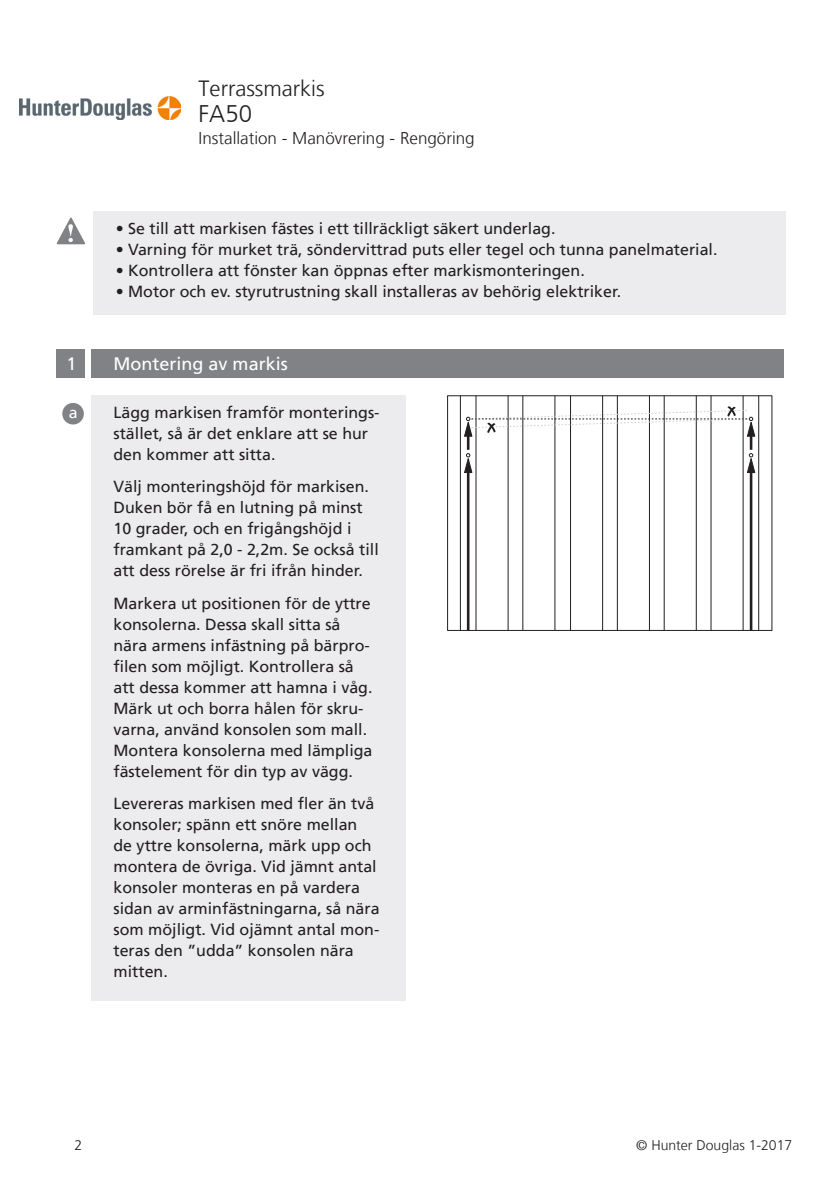
<style>
.page{position:relative;width:840px;height:1191px;background:#fff}
.page>*{position:absolute;margin:0;border:0;box-sizing:border-box;transform-origin:0 0}
.t1{font:300 24px "Frutiger LT";color:#231f20}
.t2{font:300 22px "Frutiger LT";color:#231f20}
.Styckeformat_rubrik{font:18px "Frutiger LT";color:#fff}
.t3{font:300 17px "Frutiger LT";color:#231f20}
.Styckeformat_text{font:16px/21px "Frutiger LT";color:#231f20}
.Styckeformat_punktli{font:16px "Frutiger LT";color:#231f20}
.t4{font:16px "Frutiger LT";color:#fff}
.t5{font:300 14px "Frutiger LT";color:#231f20}
</style>
<div class="page">
<img style="left:20px;top:97px;width:160px;height:23px">
<svg style="left:56px;top:217px;width:29px;height:27px"></svg>
<div style="left:93px;top:211px;width:692px;height:104px;background:#ececee"></div>
<div style="left:57px;top:350px;width:28px;height:28px;background:#808285"></div>
<div style="left:91px;top:350px;width:691px;height:28px;background:#808285"></div>
<div style="left:91px;top:395px;width:314px;height:606px;background:#ececee"></div>
<div style="left:62px;top:403px;width:22px;height:21px;background:#808285;border-radius:50%"></div>
<hr style="left:460px;top:395px;width:1px;height:235px;background:#231f20">
<hr style="left:475px;top:395px;width:1px;height:235px;background:#231f20">
<hr style="left:507px;top:395px;width:1px;height:235px;background:#231f20">
<hr style="left:522px;top:395px;width:1px;height:235px;background:#231f20">
<hr style="left:554px;top:395px;width:1px;height:235px;background:#231f20">
<hr style="left:570px;top:395px;width:1px;height:235px;background:#231f20">
<hr style="left:602px;top:395px;width:1px;height:235px;background:#231f20">
<hr style="left:616px;top:395px;width:1px;height:235px;background:#231f20">
<hr style="left:663px;top:395px;width:1px;height:235px;background:#231f20">
<hr style="left:695px;top:395px;width:1px;height:235px;background:#231f20">
<hr style="left:710px;top:395px;width:1px;height:235px;background:#231f20">
<hr style="left:742px;top:395px;width:1px;height:235px;background:#231f20">
<hr style="left:758px;top:395px;width:1px;height:235px;background:#231f20">
<hr style="left:648px;top:395px;width:1px;height:235px;background:#231f20">
<div style="left:447px;top:395px;width:324px;height:236px;border:1px solid #231f20"></div>
<hr style="left:466px;top:468px;width:3px;height:162px;background:#231f20">
<svg style="left:464px;top:453px;width:8px;height:20px"></svg>
<hr style="left:466px;top:431px;width:3px;height:19px;background:#231f20">
<hr style="left:749px;top:468px;width:3px;height:162px;background:#231f20">
<svg style="left:747px;top:453px;width:8px;height:20px"></svg>
<hr style="left:749px;top:431px;width:3px;height:19px;background:#231f20">
<svg style="left:464px;top:406px;width:291px;height:31px"></svg>
<h2 class="t2" style="left:198px;top:76px;width:127px">Terrassmarkis</h2>
<h1 class="t1" style="left:198px;top:100px;width:55px">FA50</h1>
<p class="t3" style="left:198px;top:128px;width:277px">Installation - Manövrering - Rengöring</p>
<p class="Styckeformat_punktli" style="left:116px;top:219px;width:441px">• Se till att markisen fästes i ett tillräckligt säkert underlag.</p>
<p class="Styckeformat_punktli" style="left:116px;top:240px;width:603px">• Varning för murket trä, söndervittrad puts eller tegel och tunna panelmaterial.</p>
<p class="Styckeformat_punktli" style="left:116px;top:261px;width:470px">• Kontrollera att fönster kan öppnas efter markismonteringen.</p>
<p class="Styckeformat_punktli" style="left:116px;top:282px;width:507px">• Motor och ev. styrutrustning skall installeras av behörig elektriker.</p>
<p class="Styckeformat_rubrik" style="left:66px;top:353px;width:12px">1</p>
<p class="Styckeformat_rubrik" style="left:113px;top:353px;width:176px">Montering av markis</p>
<p class="Styckeformat_text" style="left:113px;top:402px;width:267px">Lägg markisen framför monterings&shy;stället, så är det enklare att se hur den kommer att sitta.</p>
<p class="Styckeformat_text" style="left:113px;top:476px;width:267px">Välj monteringshöjd för markisen.<br>Duken bör få en lutning på minst 10 grader, och en frigångshöjd i framkant på 2,0 - 2,2m. Se också till att dess rörelse är fri ifrån hinder.</p>
<p class="Styckeformat_text" style="left:113px;top:593px;width:260px">Markera ut positionen för de yttre konsolerna. Dessa skall sitta så nära armens infästning på bärpro&shy;filen som möjligt. Kontrollera så att dessa kommer att hamna i våg.<br>Märk ut och borra hålen för skru&shy;varna, använd konsolen som mall.<br>Montera konsolerna med lämpliga fästelement för din typ av vägg.</p>
<p class="Styckeformat_text" style="left:113px;top:793px;width:267px">Levereras markisen med fler än två konsoler; spänn ett snöre mellan de yttre konsolerna, märk upp och montera de övriga. Vid jämnt antal konsoler monteras en på vardera sidan av arminfästningarna, så nära som möjligt. Vid ojämnt antal mon&shy;teras den ”udda” konsolen nära mitten.</p>
<p class="t4" style="left:69px;top:403px;width:10px">a</p>
<p class="t5" style="left:75px;top:1137px;width:9px">2</p>
<p class="t5" style="left:636px;top:1137px;width:157px">© Hunter Douglas 1-2017</p>
</div>
